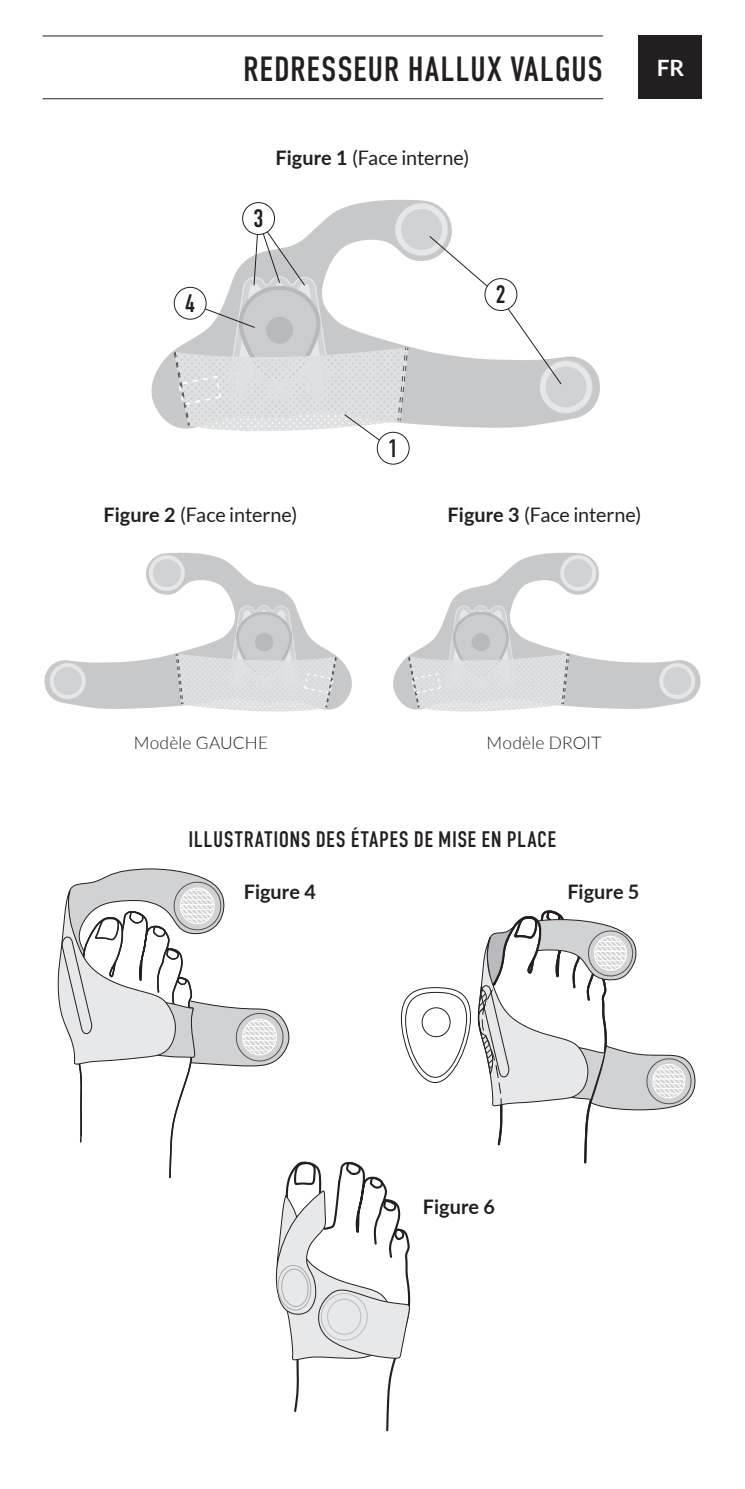
<style>
.page{position:relative;width:745px;height:1489px;background:#fff}
.page>*{position:absolute;margin:0;border:0;box-sizing:border-box;transform-origin:0 0}
.t1{font:35px "DIN Condensed";letter-spacing:.02em;color:#231f20}
.t2{font:25.25px "DIN Condensed";color:#231f20}
.t3{font:22.5px "DIN Condensed";letter-spacing:.02em;color:#231f20}
.t4{font:700 22.5px "Lato";color:#fff}
.t5{font:20px "Lato";letter-spacing:-.005em;color:#231f20}
.t6{font:700 20px "Lato";letter-spacing:.005em;color:#231f20}
.t7{font:300 17.5px "Lato";letter-spacing:.01em;color:#231f20}
.s1{font-weight:700}
</style>
<div class="page">
<div style="left:638px;top:35px;width:64px;height:64px;background:#231f20"></div>
<hr style="left:43px;top:35px;width:559px;height:1px;background:#231f20">
<hr style="left:43px;top:98px;width:559px;height:1px;background:#231f20">
<svg style="left:151px;top:200px;width:449px;height:228px"></svg>
<div style="left:539px;top:360px;width:53px;height:54px;background:#d1d2d4;border-radius:50%"></div>
<div style="left:539px;top:361px;width:52px;height:52px;border:6px solid #e6e7e9;border-radius:50%"></div>
<div style="left:394px;top:202px;width:54px;height:54px;background:#d1d2d4;border-radius:50%"></div>
<div style="left:395px;top:203px;width:52px;height:52px;border:6px solid #e6e7e9;border-radius:50%"></div>
<div style="left:376px;top:432px;width:33px;height:32px;border:1px solid #231f20;border-radius:50%"></div>
<svg style="left:428px;top:235px;width:134px;height:150px"></svg>
<div style="left:484px;top:278px;width:32px;height:32px;background:#fff;border-radius:50%"></div>
<div style="left:484px;top:278px;width:33px;height:33px;border:1px solid #231f20;border-radius:50%"></div>
<div style="left:242px;top:202px;width:32px;height:32px;background:#fff;border-radius:50%"></div>
<div style="left:242px;top:202px;width:33px;height:33px;border:1px solid #231f20;border-radius:50%"></div>
<svg style="left:173px;top:218px;width:235px;height:241px"></svg>
<div style="left:174px;top:287px;width:32px;height:32px;background:#fff;border-radius:50%"></div>
<div style="left:174px;top:287px;width:32px;height:32px;border:1px solid #231f20;border-radius:50%"></div>
<svg style="left:44px;top:552px;width:308px;height:157px"></svg>
<div style="left:49px;top:662px;width:37px;height:37px;background:#d1d2d4;border-radius:50%"></div>
<div style="left:50px;top:663px;width:35px;height:36px;border:4px solid #e6e7e9;border-radius:50%"></div>
<div style="left:148px;top:554px;width:37px;height:37px;background:#d1d2d4;border-radius:50%"></div>
<div style="left:149px;top:555px;width:35px;height:36px;border:4px solid #e6e7e9;border-radius:50%"></div>
<svg style="left:175px;top:603px;width:162px;height:109px"></svg>
<svg style="left:393px;top:552px;width:308px;height:157px"></svg>
<div style="left:658px;top:662px;width:37px;height:37px;background:#d1d2d4;border-radius:50%"></div>
<div style="left:659px;top:663px;width:35px;height:36px;border:4px solid #e6e7e9;border-radius:50%"></div>
<div style="left:559px;top:554px;width:37px;height:37px;background:#d1d2d4;border-radius:50%"></div>
<div style="left:560px;top:555px;width:35px;height:36px;border:4px solid #e6e7e9;border-radius:50%"></div>
<svg style="left:408px;top:603px;width:161px;height:109px"></svg>
<svg style="left:477px;top:910px;width:218px;height:254px"></svg>
<svg style="left:58px;top:868px;width:412px;height:564px"></svg>
<h1 class="t1" style="left:243px;top:49px;width:361px">REDRESSEUR HALLUX VALGUS</h1>
<p class="t4" style="left:656px;top:52px;width:29px">FR</p>
<p class="t2" style="left:185px;top:289px;width:12px">4</p>
<p class="t5" style="left:275px;top:147px;width:195px"><span class="s1">Figure 1</span> (Face interne)</p>
<p class="t2" style="left:253px;top:204px;width:12px">3</p>
<p class="t2" style="left:495px;top:280px;width:12px">2</p>
<p class="t2" style="left:387px;top:434px;width:12px">1</p>
<p class="t5" style="left:103px;top:504px;width:195px"><span class="s1">Figure 2</span> (Face interne)</p>
<p class="t5" style="left:447px;top:504px;width:195px"><span class="s1">Figure 3</span> (Face interne)</p>
<p class="t7" style="left:134px;top:730px;width:136px">Modèle GAUCHE</p>
<p class="t7" style="left:486px;top:730px;width:116px">Modèle DROIT</p>
<p class="t3" style="left:188px;top:826px;width:369px">ILLUSTRATIONS DES ÉTAPES DE MISE EN PLACE</p>
<p class="t6" style="left:243px;top:876px;width:74px">Figure 4</p>
<p class="t6" style="left:567px;top:876px;width:74px">Figure 5</p>
<p class="t6" style="left:422px;top:1192px;width:74px">Figure 6</p>
</div>
